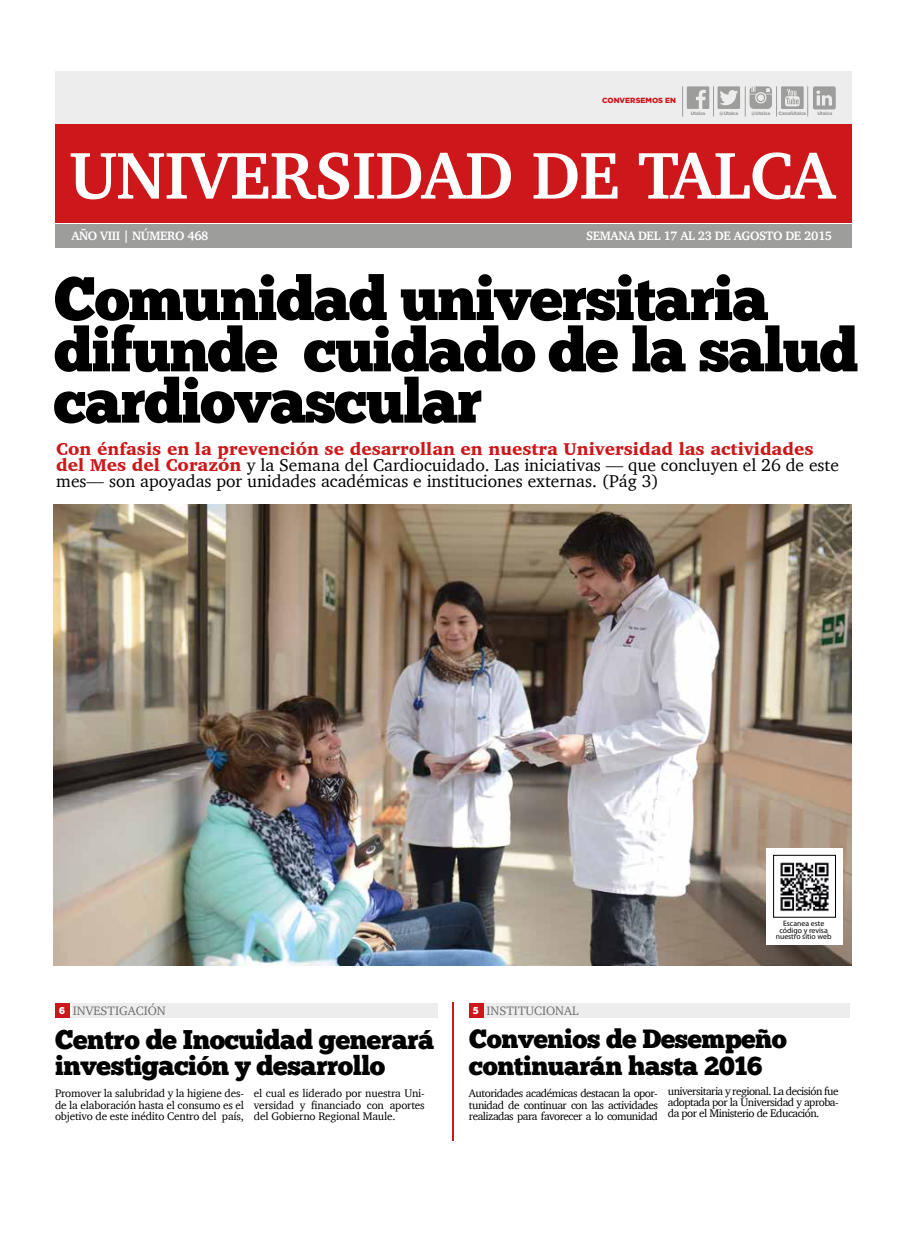
<style>
.page{position:relative;width:904px;height:1241px;background:#fff}
.page>*{position:absolute;margin:0;border:0;box-sizing:border-box;transform-origin:0 0}
.t1{font:700 67.5px "Charter";letter-spacing:-.01em;color:#fff}
.t2{font:61.25px/51.2px "Chunk Five Ex";letter-spacing:-.025em;color:#000}
.t3{font:26.88px/26.2px "Chunk Five Ex";letter-spacing:-.015em;color:#000}
.t4{font:26.25px/26.2px "Chunk Five Ex";letter-spacing:-.015em;color:#000}
.t5{font:17.5px/16.2px "Charter";color:#000}
.t6{font:700 12.5px "Charter";letter-spacing:-.03em;color:#fff}
.t7{font:12.5px "Charter";color:#706f6f}
.t8{font:11.25px/11.2px "Charter";letter-spacing:-.045em;color:#000;text-align:justify}
.t9{font:7.75px/6.6px "Myriad Pro";color:#000;text-align:center}
.t10{font:900 7.5px "Gotham";color:#cd171a}
.t11{font:900 4.75px "Gotham";letter-spacing:-.03em;color:#9d9d9c}
.s1{font-weight:900;color:#cd171a}
.s2{font-family:"Chunk Five Ex";font-size:10px;color:#fff}
</style>
<div class="page">
<img style="left:54px;top:504px;width:797px;height:461px">
<div style="left:56px;top:224px;width:796px;height:23px;background:#9d9d9c"></div>
<div style="left:56px;top:71px;width:796px;height:125px;background:#ededed"></div>
<div style="left:56px;top:125px;width:796px;height:98px;background:#cd171a"></div>
<svg style="left:717px;top:86px;width:23px;height:23px"></svg>
<svg style="left:781px;top:86px;width:22px;height:23px"></svg>
<svg style="left:686px;top:86px;width:23px;height:23px"></svg>
<hr style="left:452px;top:1002px;width:2px;height:138px;background:#cd171a">
<div style="left:55px;top:1002px;width:15px;height:15px;background:#cd171a"></div>
<div style="left:72px;top:1002px;width:366px;height:15px;background:#ededed"></div>
<div style="left:469px;top:1002px;width:14px;height:15px;background:#cd171a"></div>
<div style="left:484px;top:1002px;width:366px;height:15px;background:#ededed"></div>
<hr style="left:713px;top:86px;width:1px;height:30px;background:#9d9d9c">
<hr style="left:682px;top:86px;width:1px;height:30px;background:#9d9d9c">
<hr style="left:745px;top:86px;width:1px;height:30px;background:#9d9d9c">
<hr style="left:776px;top:86px;width:1px;height:30px;background:#9d9d9c">
<hr style="left:807px;top:86px;width:1px;height:30px;background:#9d9d9c">
<div style="left:766px;top:848px;width:77px;height:96px;background:#fff"></div>
<img style="left:780px;top:862px;width:49px;height:50px">
<div style="left:773px;top:855px;width:62px;height:62px;border:1px solid #000"></div>
<svg style="left:749px;top:86px;width:23px;height:23px"></svg>
<svg style="left:813px;top:86px;width:22px;height:23px"></svg>
<p class="t10" style="left:602px;top:96px;width:75px">CONVERSEMOS EN</p>
<p class="t11" style="left:690px;top:111px;width:16px">Utalca</p>
<p class="t11" style="left:719px;top:111px;width:21px">@Utalca</p>
<p class="t11" style="left:751px;top:111px;width:21px">@Utalca</p>
<p class="t11" style="left:778px;top:111px;width:29px">CanalUtalca</p>
<p class="t11" style="left:817px;top:111px;width:16px">Utalca</p>
<h1 class="t1" style="left:69px;top:117px;width:767px">UNIVERSIDAD DE TALCA</h1>
<p class="t6" style="left:71px;top:225px;width:139px">AÑO VIII | NÚMERO 468</p>
<p class="t6" style="left:586px;top:225px;width:248px">SEMANA DEL 17 AL 23 DE AGOSTO DE 2015</p>
<h2 class="t2" style="left:54px;top:272px;width:805px">Comunidad universitaria difunde cuidado de la salud cardiovascular</h2>
<p class="t5" style="left:56px;top:440px;width:784px"><span class="s1">Con énfasis en la prevención se desarrollan en nuestra Universidad las actividades del Mes del Corazón</span> y la Semana del Cardiocuidado. Las iniciativas — que concluyen el 26 de este mes— son apoyadas por unidades académicas e instituciones externas. (Pág 3)</p>
<p class="t7" style="left:59px;top:999px;width:108px"><span class="s2">6</span> INVESTIGACIÓN</p>
<h3 class="t3" style="left:55px;top:1025px;width:381px">Centro de Inocuidad generará investigación y desarrollo</h3>
<p class="t8" style="left:55px;top:1087px;width:190px">Promover la salubridad y la higiene des&shy;de la elaboración hasta el consumo es el objetivo de este inédito Centro del país,</p>
<p class="t8" style="left:254px;top:1087px;width:172px">el cual es liderado por nuestra Uni&shy;versidad y financiado con aportes del Gobierno Regional Maule.</p>
<p class="t7" style="left:473px;top:999px;width:107px"><span class="s2">5</span> INSTITUCIONAL</p>
<p class="t9" style="left:775px;top:919px;width:57px">Escanea este código y revisa nuestro sitio web</p>
<h3 class="t4" style="left:469px;top:1025px;width:319px">Convenios de Desempeño continuarán hasta 2016</h3>
<p class="t8" style="left:469px;top:1087px;width:190px">Autoridades académicas destacan la opor&shy;tunidad de continuar con las actividades realizadas para favorecer a lo comunidad</p>
<p class="t8" style="left:667px;top:1084px;width:172px">universitaria y regional. La decisión fue adoptada por la Universidad y aproba&shy;da por el Ministerio de Educación.</p>
</div>
